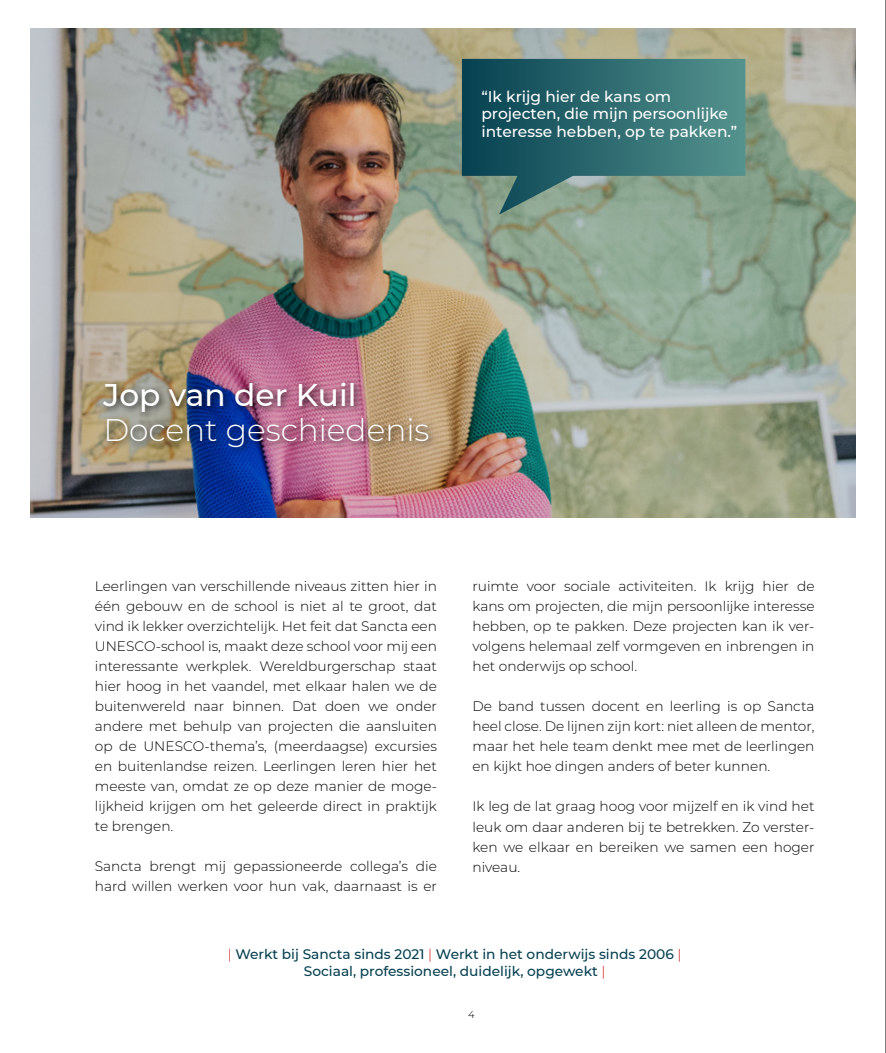
<style>
.page{position:relative;width:886px;height:1053px;background:#fff}
.page>*{position:absolute;margin:0;border:0;box-sizing:border-box;transform-origin:0 0}
.t1{font:300 31.25px "Montserrat";color:#fff}
.t2{font:500 31.25px "Montserrat";color:#fff}
.t3{font:500 15.38px/17.5px "Montserrat";color:#fff}
.t4{font:300 13.75px/20px "Montserrat";color:#000;text-align:justify}
.t5{font:500 13.75px/16.6px "Montserrat";color:#054050;text-align:center}
.t6{font:300 10px "Montserrat";color:#000}
.s1{font-weight:300;color:#cd1719}
</style>
<div class="page">
<img style="left:30px;top:28px;width:826px;height:489px">
<svg style="left:462px;top:59px;width:283px;height:156px"></svg>
<div style="left:100px;top:378px;width:337px;height:78px;background:#000;opacity:.75"></div>
<hr style="left:885px;top:0;width:1px;height:1052px;background:#000">
<img style="left:885px;top:590px;width:1px;height:462px">
<p class="t3" style="left:481px;top:87px;width:257px">“Ik krijg hier de kans om projecten, die mijn persoonlijke interesse hebben, op te pakken.”</p>
<h1 class="t2" style="left:103px;top:373px;width:255px">Jop van der Kuil</h1>
<h1 class="t1" style="left:103px;top:409px;width:328px">Docent geschiedenis</h1>
<p class="t4" style="left:95px;top:576px;width:344px">Leerlingen van verschillende niveaus zitten hier in één gebouw en de school is niet al te groot, dat vind ik lekker overzichtelijk. Het feit dat Sancta een UNESCO-school is, maakt deze school voor mij een interessante werkplek. Wereldburgerschap staat hier hoog in het vaandel, met elkaar halen we de buitenwereld naar binnen. Dat doen we onder andere met behulp van projecten die aansluiten op de UNESCO-thema’s, (meerdaagse) excursies en buitenlandse reizen. Leerlingen leren hier het meeste van, omdat ze op deze manier de moge&shy;lijkheid krijgen om het geleerde direct in praktijk te brengen.</p>
<p class="t4" style="left:95px;top:856px;width:344px">Sancta brengt mij gepassioneerde collega’s die hard willen werken voor hun vak, daarnaast is er</p>
<p class="t4" style="left:472px;top:576px;width:344px">ruimte voor sociale activiteiten. Ik krijg hier de kans om projecten, die mijn persoonlijke interesse hebben, op te pakken. Deze projecten kan ik ver&shy;volgens helemaal zelf vormgeven en inbrengen in het onderwijs op school.</p>
<p class="t4" style="left:472px;top:696px;width:344px">De band tussen docent en leerling is op Sancta heel close. De lijnen zijn kort: niet alleen de mentor, maar het hele team denkt mee met de leerlingen en kijkt hoe dingen anders of beter kunnen.</p>
<p class="t4" style="left:472px;top:796px;width:344px">Ik leg de lat graag hoog voor mijzelf en ik vind het leuk om daar anderen bij te betrekken. Zo verster&shy;ken we elkaar en bereiken we samen een hoger niveau.</p>
<p class="t5" style="left:228px;top:945px;width:455px"><span class="s1">|</span> Werkt bij Sancta sinds 2021 <span class="s1">|</span> Werkt in het onderwijs sinds 2006 <span class="s1">|<br></span>Sociaal, professioneel, duidelijk, opgewekt <span class="s1">|</span></p>
<p class="t6" style="left:468px;top:1007px;width:8px">4</p>
</div>
